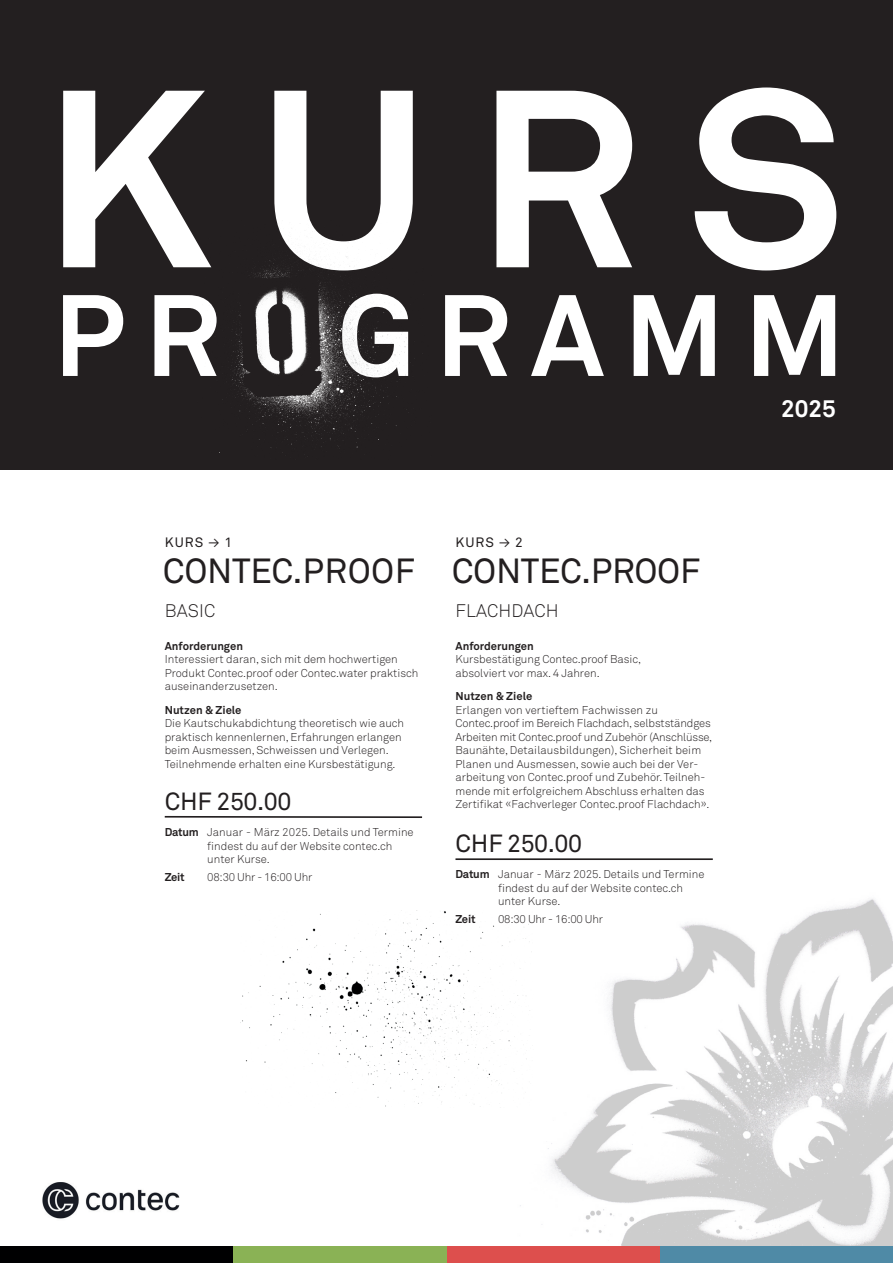
<style>
.page{position:relative;width:893px;height:1263px;background:#fff}
.page>*{position:absolute;margin:0;border:0;box-sizing:border-box;transform-origin:0 0}
.t1{font:700 249px "Akkurat Std";color:#fff}
.t2{font:700 114px "Akkurat Std";letter-spacing:.18em;color:#fff}
.t3{font:34.5px "Akkurat Std";letter-spacing:-.01em;color:#231f20}
.t4{font:24.6px "Akkurat Std";letter-spacing:-.02em;color:#231f20}
.t5{font:700 24px "Akkurat Std";color:#fff}
.t6{font:300 18px "Akkurat Std";letter-spacing:.01em;color:#231f20}
.t7{font:13.5px "Akkurat Std";letter-spacing:.07em;color:#231f20}
.t8{font:300 11.25px/13.5px "Akkurat Std";color:#231f20}
.t9{font:700 11.25px "Akkurat Std";color:#231f20}
.t10{font:300 11.25px "Akkurat Std";letter-spacing:-.02em;color:#231f20}
.s1{font-weight:700}
</style>
<div class="page">
<img style="left:520px;top:899px;width:373px;height:347px">
<img style="left:240px;top:910px;width:293px;height:198px">
<div style="left:0;top:0;width:893px;height:470px;background:#231f20"></div>
<img style="left:219px;top:260px;width:188px;height:193px">
<hr style="left:165px;top:816px;width:257px;height:2px;background:#231f20">
<hr style="left:455px;top:858px;width:258px;height:2px;background:#231f20">
<img style="left:43px;top:1182px;width:136px;height:37px">
<div style="left:446px;top:1246px;width:214px;height:17px;background:#dd4f4d"></div>
<div style="left:233px;top:1246px;width:213px;height:17px;background:#8ab255"></div>
<div style="left:0;top:1246px;width:233px;height:17px;background:#000001"></div>
<div style="left:660px;top:1246px;width:233px;height:17px;background:#4f8aa6"></div>
<h1 class="t1" style="left:43px;top:26px;width:804px">KURS</h1>
<h2 class="t2" style="left:54px;top:266px;width:793px">PROGRAMM</h2>
<h3 class="t5" style="left:781px;top:394px;width:56px">2025</h3>
<p class="t7" style="left:165px;top:534px;width:69px">KURS → 1</p>
<h3 class="t3" style="left:163px;top:550px;width:254px">CONTEC.PROOF</h3>
<h3 class="t6" style="left:165px;top:600px;width:52px">BASIC</h3>
<p class="t9" style="left:165px;top:639px;width:80px">Anforderungen</p>
<p class="t8" style="left:165px;top:653px;width:255px">Interessiert daran, sich mit dem hochwertigen<br>Produkt Contec.proof oder Contec.water praktisch auseinanderzusetzen.</p>
<p class="t9" style="left:165px;top:703px;width:78px">Nutzen &amp; Ziele</p>
<p class="t8" style="left:165px;top:717px;width:241px">Die Kautschukabdichtung theoretisch wie auch praktisch kennenlernen, Erfahrungen erlangen beim Ausmessen, Schweissen und Verlegen.<br>Teilnehmende erhalten eine Kursbestätigung.</p>
<h3 class="t4" style="left:165px;top:787px;width:128px">CHF 250.00</h3>
<p class="t8" style="left:207px;top:825px;width:208px;text-indent:-43px"><span class="s1">Datum</span> Januar - März 2025. Details und Termine findest du auf der Website contec.ch unter Kurse.</p>
<p class="t9" style="left:165px;top:870px;width:22px">Zeit</p>
<p class="t10" style="left:207px;top:871px;width:107px">08:30 Uhr - 16:00 Uhr</p>
<p class="t7" style="left:456px;top:534px;width:69px">KURS → 2</p>
<h3 class="t3" style="left:452px;top:550px;width:250px">CONTEC.PROOF</h3>
<h3 class="t6" style="left:456px;top:600px;width:105px">FLACHDACH</h3>
<p class="t9" style="left:455px;top:639px;width:80px">Anforderungen</p>
<p class="t8" style="left:455px;top:653px;width:187px">Kursbestätigung Contec.proof Basic, absolviert vor max. 4 Jahren.</p>
<p class="t9" style="left:455px;top:690px;width:78px">Nutzen &amp; Ziele</p>
<p class="t8" style="left:455px;top:703px;width:258px">Erlangen von vertieftem Fachwissen zu Contec.proof im Bereich Flachdach, selbstständges Arbeiten mit Contec.proof und Zubehör (Anschlüsse, Baunähte, Detailausbildungen), Sicherheit beim Planen und Ausmessen, sowie auch bei der Ver&shy;arbeitung von Contec.proof und Zubehör. Teilneh&shy;mende mit erfolgreichem Abschluss erhalten das Zertifikat «Fachverleger Contec.proof Flachdach».</p>
<h3 class="t4" style="left:456px;top:829px;width:128px">CHF 250.00</h3>
<p class="t8" style="left:498px;top:867px;width:208px;text-indent:-43px"><span class="s1">Datum</span> Januar - März 2025. Details und Termine findest du auf der Website contec.ch unter Kurse.</p>
<p class="t9" style="left:455px;top:912px;width:22px">Zeit</p>
<p class="t10" style="left:498px;top:913px;width:107px">08:30 Uhr - 16:00 Uhr</p>
</div>
